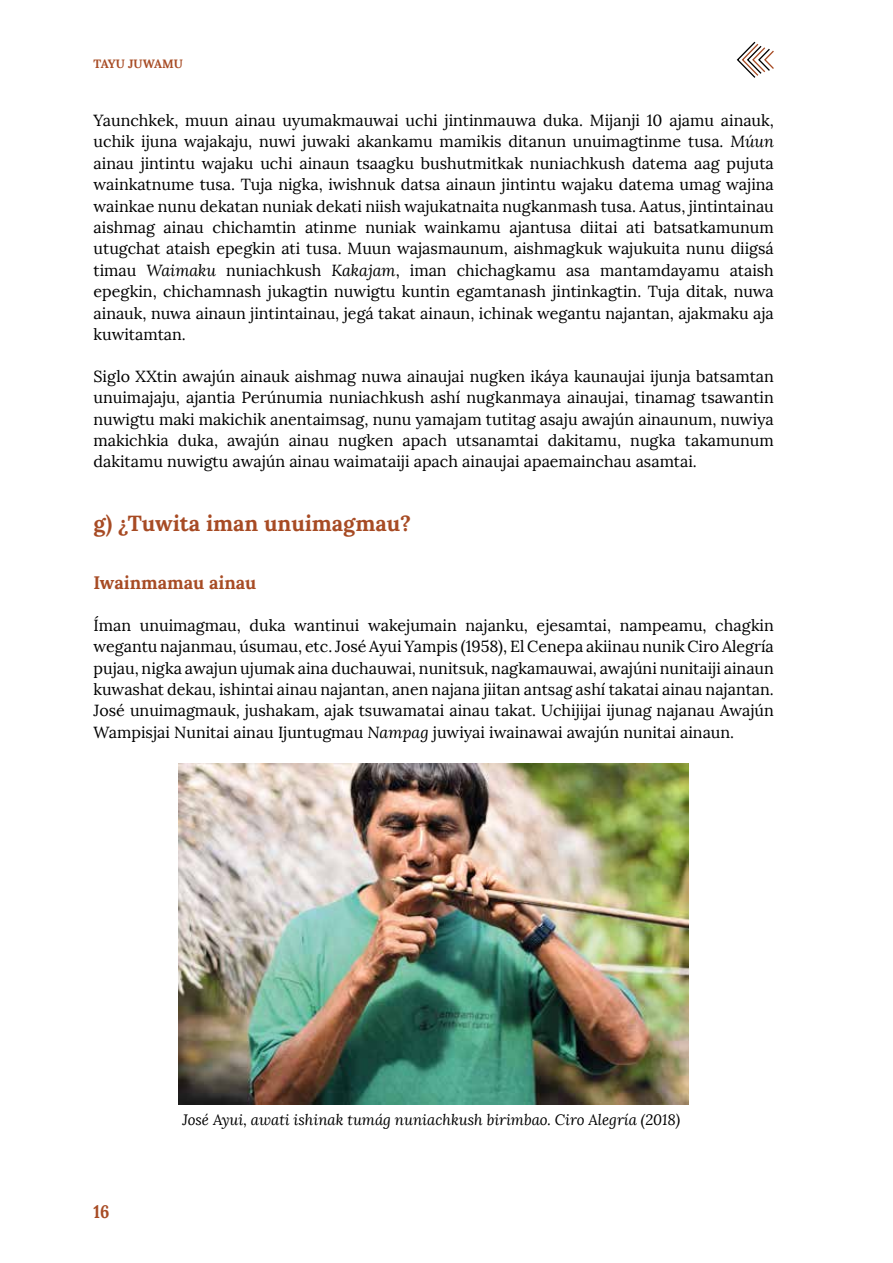
<style>
.page{position:relative;width:893px;height:1263px;background:#fff}
.page>*{position:absolute;margin:0;border:0;box-sizing:border-box;transform-origin:0 0}
.t1{font:700 21.75px "Lora";color:#a74b24}
.t2{font:700 18px "Lora";color:#a74b24}
.t3{font:700 18px "Lora";color:#a74b24;scale:.9 1}
.t4{font:16.05px/21.5px "Lora";color:#000;text-align:justify}
.t5{font:italic 15px "Lora";color:#000}
.t6{font:700 12px "Lora";color:#a74b24}
.s1{font-style:italic}
</style>
<div class="page">
<svg style="left:736px;top:41px;width:38px;height:37px"></svg>
<img style="left:179px;top:764px;width:510px;height:340px">
<p class="t6" style="left:94px;top:56px;width:91px">TAYU JUWAMU</p>
<p class="t4" style="left:94px;top:109px;width:682px">Yaunchkek, muun ainau uyumakmauwai uchi jintinmauwa duka. Mijanji 10 ajamu ainauk, uchik ijuna wajakaju, nuwi juwaki akankamu mamikis ditanun unuimagtinme tusa. <span class="s1">Múun </span>ainau jintintu wajaku uchi ainaun tsaagku bushutmitkak nuniachkush datema aag pujuta wainkatnume tusa. Tuja nigka, iwishnuk datsa ainaun jintintu wajaku datema umag wajina wainkae nunu dekatan nuniak dekati niish wajukatnaita nugkanmash tusa. Aatus, jintintainau aishmag ainau chichamtin atinme nuniak wainkamu ajantusa diitai ati batsatkamunum utugchat ataish epegkin ati tusa. Muun wajasmaunum, aishmagkuk wajukuita nunu diigsá timau <span class="s1">Waimaku</span> nuniachkush <span class="s1">Kakajam</span>, iman chichagkamu asa mantamdayamu ataish epegkin, chichamnash jukagtin nuwigtu kuntin egamtanash jintinkagtin. Tuja ditak, nuwa ainauk, nuwa ainaun jintintainau, jegá takat ainaun, ichinak wegantu najantan, ajakmaku aja kuwitamtan.</p>
<p class="t4" style="left:94px;top:365px;width:682px">Siglo XXtin awajún ainauk aishmag nuwa ainaujai nugken ikáya kaunaujai ijunja batsamtan unuimajaju, ajantia Perúnumia nuniachkush ashí nugkanmaya ainaujai, tinamag tsawantin nuwigtu maki makichik anentaimsag, nunu yamajam tutitag asaju awajún ainaunum, nuwiya makichkia duka, awajún ainau nugken apach utsanamtai dakitamu, nugka takamunum dakitamu nuwigtu awajún ainau waimataiji apach ainaujai apaemainchau asamtai.</p>
<h1 class="t1" style="left:94px;top:509px;width:319px">g) ¿Tuwita iman unuimagmau?</h1>
<p class="t2" style="left:94px;top:571px;width:164px">Iwainmamau ainau</p>
<p class="t4" style="left:94px;top:614px;width:682px">Íman unuimagmau, duka wantinui wakejumain najanku, ejesamtai, nampeamu, chagkin wegantu najanmau, úsumau, etc. José Ayui Yampis (1958), El Cenepa akiinau nunik Ciro Alegría pujau, nigka awajun ujumak aina duchauwai, nunitsuk, nagkamauwai, awajúni nunitaiji ainaun kuwashat dekau, ishintai ainau najantan, anen najana jiitan antsag ashí takatai ainau najantan.<br>José unuimagmauk, jushakam, ajak tsuwamatai ainau takat. Uchijijai ijunag najanau Awajún Wampisjai Nunitai ainau Ijuntugmau <span class="s1">Nampag</span> juwiyai iwainawai awajún nunitai ainaun.</p>
<p class="t3" style="left:94px;top:1200px;width:19px">16</p>
<p class="t5" style="left:182px;top:1110px;width:499px">José Ayui, awati ishinak tumág nuniachkush birimbao. Ciro Alegría (2018)</p>
</div>
